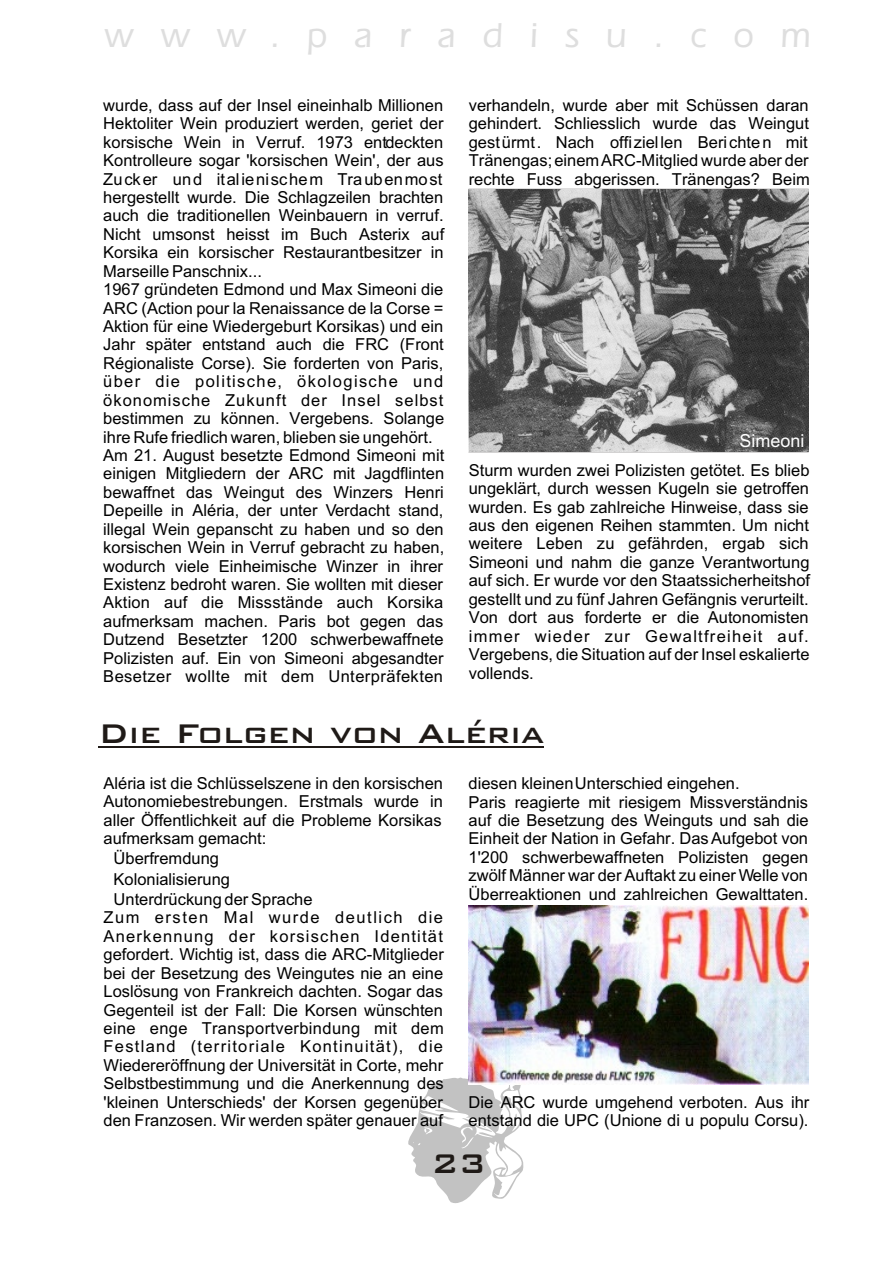
<style>
.page{position:relative;width:894px;height:1263px;background:#fff}
.page>*{position:absolute;margin:0;border:0;box-sizing:border-box;transform-origin:0 0}
.t1{font:36px "Bank Gothic Md BT";color:#1f1a17}
.t2{font:36px "Eras Md BT";letter-spacing:.75em;color:#dedede}
.t3{font:18px "Arial";color:#fff}
.t4{font:16.5px/18.5px "Arial";color:#000}
.t5{font:16.5px "Arial";letter-spacing:.025em;color:#000}
.t6{font:16.5px "Arial";letter-spacing:.075em;color:#000}
</style>
<div class="page">
<svg style="left:408px;top:1073px;width:116px;height:130px"></svg>
<hr style="left:98px;top:747px;width:446px;height:1px;background:#1f1a17">
<img style="left:469px;top:906px;width:339px;height:178px">
<img style="left:469px;top:189px;width:340px;height:263px">
<h1 class="t2" style="left:105px;top:19px;width:708px">www.paradisu.com</h1>
<p class="t4" style="left:103px;top:97px;width:342px">wurde, dass auf der Insel eineinhalb Millionen</p>
<p class="t4" style="left:469px;top:97px;width:342px">verhandeln, wurde aber mit Schüssen daran</p>
<p class="t4" style="left:103px;top:116px;width:342px">Hektoliter Wein produziert werden, geriet der</p>
<p class="t4" style="left:469px;top:116px;width:342px">gehindert. Schliesslich wurde das Weingut</p>
<p class="t4" style="left:103px;top:134px;width:342px">korsische Wein in Verruf. 1973 entdeckten</p>
<p class="t4" style="left:469px;top:134px;width:341px">gestürmt. Nach offiziel len Berichten mit</p>
<p class="t4" style="left:103px;top:153px;width:342px">Kontrolleure sogar 'korsischen Wein', der aus</p>
<p class="t4" style="left:469px;top:153px;width:341px">Tränengas; einem ARC-Mitglied wurde aber der</p>
<p class="t4" style="left:103px;top:171px;width:341px">Zucker und ital ienischem Traubenmost</p>
<p class="t4" style="left:469px;top:171px;width:342px">rechte Fuss abgerissen. Tränengas? Beim</p>
<p class="t4" style="left:103px;top:189px;width:343px">hergestellt wurde. Die Schlagzeilen brachten auch die traditionellen Weinbauern in verruf.<br>Nicht umsonst heisst im Buch Asterix auf Korsika ein korsischer Restaurantbesitzer in Marseille Panschnix...<br>1967 gründeten Edmond und Max Simeoni die ARC (Action pour la Renaissance de la Corse = Aktion für eine Wiedergeburt Korsikas) und ein Jahr später entstand auch die FRC (Front Régionaliste Corse). Sie forderten von Paris, über die politische, ökologische und ökonomische Zukunft der Insel selbst bestimmen zu können. Vergebens. Solange ihre Rufe friedlich waren, blieben sie ungehört.<br>Am 21. August besetzte Edmond Simeoni mit einigen Mitgliedern der ARC mit Jagdflinten</p>
<p class="t3" style="left:740px;top:434px;width:67px">Simeoni</p>
<p class="t4" style="left:469px;top:462px;width:342px">Sturm wurden zwei Polizisten getötet. Es blieb</p>
<p class="t4" style="left:103px;top:484px;width:342px">bewaffnet das Weingut des Winzers Henri</p>
<p class="t4" style="left:469px;top:481px;width:342px">ungeklärt, durch wessen Kugeln sie getroffen</p>
<p class="t4" style="left:103px;top:503px;width:342px">Depeille in Aléria, der unter Verdacht stand,</p>
<p class="t4" style="left:469px;top:499px;width:342px">wurden. Es gab zahlreiche Hinweise, dass sie aus den eigenen Reihen stammten. Um nicht</p>
<p class="t4" style="left:103px;top:521px;width:343px">illegal Wein gepanscht zu haben und so den korsischen Wein in Verruf gebracht zu haben,</p>
<p class="t4" style="left:469px;top:536px;width:342px">weitere Leben zu gefährden, ergab sich</p>
<p class="t4" style="left:103px;top:558px;width:341px">wodurch viele Einheimische Winzer in ihrer</p>
<p class="t4" style="left:469px;top:554px;width:342px">Simeoni und nahm die ganze Verantwortung</p>
<p class="t4" style="left:103px;top:577px;width:341px">Existenz bedroht waren. Sie wollten mit dieser</p>
<p class="t4" style="left:469px;top:573px;width:343px">auf sich. Er wurde vor den Staatssicherheitshof</p>
<p class="t4" style="left:103px;top:595px;width:342px">Aktion auf die Missstände auch Korsika</p>
<p class="t4" style="left:469px;top:591px;width:341px">gestellt und zu fünf Jahren Gefängnis verurteilt.</p>
<p class="t4" style="left:103px;top:613px;width:342px">aufmerksam machen. Paris bot gegen das</p>
<p class="t4" style="left:469px;top:610px;width:342px">Von dort aus forderte er die Autonomisten</p>
<p class="t4" style="left:103px;top:632px;width:342px">Dutzend Besetzter 1200 schwerbewaffnete</p>
<p class="t6" style="left:469px;top:630px;width:342px">immer wieder zur Gewaltfreiheit auf.</p>
<p class="t4" style="left:103px;top:650px;width:342px">Polizisten auf. Ein von Simeoni abgesandter</p>
<p class="t4" style="left:469px;top:647px;width:342px">Vergebens, die Situation auf der Insel eskalierte</p>
<p class="t5" style="left:103px;top:670px;width:341px">Besetzer wollte mit dem Unterpräfekten</p>
<p class="t4" style="left:469px;top:665px;width:67px">vollends.</p>
<h1 class="t1" style="left:98px;top:716px;width:447px">Die Folgen von Aléria</h1>
<p class="t4" style="left:104px;top:775px;width:341px">Aléria ist die Schlüsselszene in den korsischen</p>
<p class="t4" style="left:469px;top:776px;width:273px">diesen kleinen Unterschied eingehen.</p>
<p class="t4" style="left:104px;top:794px;width:341px">Autonomiebestrebungen. Erstmals wurde in</p>
<p class="t4" style="left:469px;top:794px;width:341px">Paris reagierte mit riesigem Missverständnis</p>
<p class="t4" style="left:104px;top:812px;width:340px">aller Öffentlichkeit auf die Probleme Korsikas</p>
<p class="t4" style="left:469px;top:812px;width:342px">auf die Besetzung des Weinguts und sah die</p>
<p class="t4" style="left:104px;top:831px;width:164px">aufmerksam gemacht:</p>
<p class="t4" style="left:469px;top:831px;width:341px">Einheit der Nation in Gefahr. Das Aufgebot von</p>
<p class="t4" style="left:104px;top:851px;width:117px">• Überfremdung</p>
<p class="t4" style="left:469px;top:849px;width:341px">1'200 schwerbewaffneten Polizisten gegen</p>
<p class="t4" style="left:104px;top:871px;width:128px">• Kolonialisierung</p>
<p class="t4" style="left:469px;top:868px;width:341px">zwölf Männer war der Auftakt zu einer Welle von<br>Überreaktionen und zahlreichen Gewalttaten.</p>
<p class="t4" style="left:104px;top:891px;width:342px">• Unterdrückung der Sprache<br>Zum ersten Mal wurde deutlich die Anerkennung der korsischen Identität gefordert. Wichtig ist, dass die ARC-Mitglieder bei der Besetzung des Weingutes nie an eine Loslösung von Frankreich dachten. Sogar das Gegenteil ist der Fall: Die Korsen wünschten eine enge Transportverbindung mit dem Festland (territoriale Kontinuität), die Wiedereröffnung der Universität in Corte, mehr Selbstbestimmung und die Anerkennung des 'kleinen Unterschieds' der Korsen gegenüber</p>
<p class="t4" style="left:469px;top:1095px;width:342px">Die ARC wurde umgehend verboten. Aus ihr</p>
<p class="t4" style="left:104px;top:1113px;width:341px">den Franzosen. Wir werden später genauer auf</p>
<p class="t4" style="left:469px;top:1113px;width:341px">entstand die UPC (Unione di u populu Corsu).</p>
<h1 class="t1" style="left:431px;top:1146px;width:57px">23</h1>
</div>
